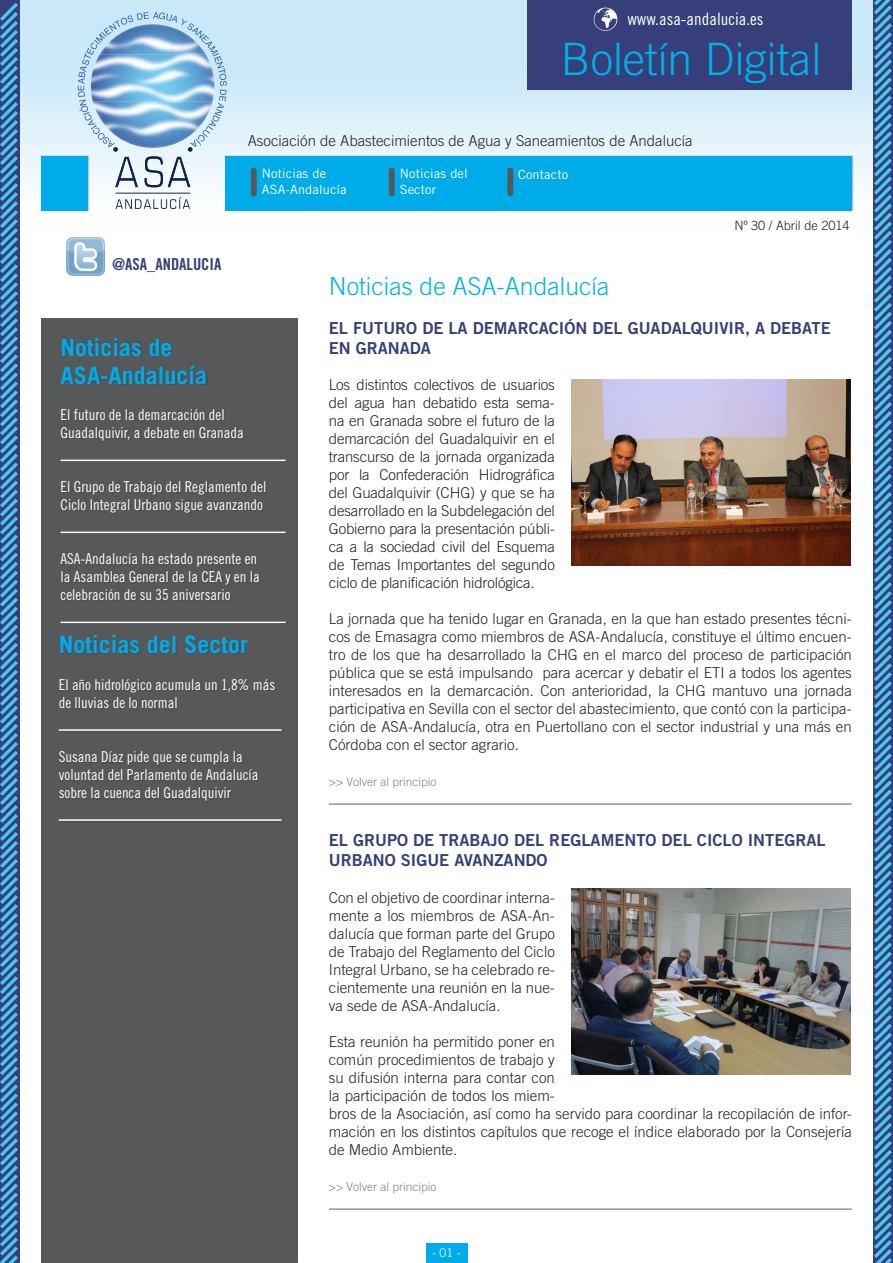
<style>
.page{position:relative;width:893px;height:1263px;background:#fff}
.page>*{position:absolute;margin:0;border:0;box-sizing:border-box;transform-origin:0 0}
.t1{font:300 44.7px "Trade Gothic";color:#00b1e9}
.t2{font:300 24.75px "Trade Gothic";color:#00b1e9}
.t3{font:700 24px "Trade Gothic";color:#00abea}
.t4{font:17.1px "Trade Gothic Cond Eighteen";color:#fff}
.t5{font:16.5px/19.8px "Trade Gothic Bold Two";color:#363f79}
.t6{font:16.5px "Trade Gothic Bold Cond Twenty";color:#363f79}
.t7{font:300 15px/18px "Trade Gothic";color:#231f20;text-align:justify}
.t8{font:15px/18px "Trade Gothic Cond Eighteen";color:#fff}
.t9{font:12.75px "Trade Gothic";letter-spacing:.01em;color:#fff}
.t10{font:300 12.75px "Trade Gothic";color:#231f20}
.t11{font:300 12px "Trade Gothic";color:#808285}
.t12{font:300 12px "Trade Gothic";color:#fff}
</style>
<div class="page">
<div style="left:3px;top:0;width:890px;height:236px;background:linear-gradient(to bottom,#bde4f8,#fffefd)"></div>
<div style="left:527px;top:0;width:325px;height:90px;background:#363f79"></div>
<div style="left:225px;top:156px;width:628px;height:56px;background:#00abea"></div>
<div style="left:41px;top:319px;width:257px;height:944px;background:#57585a"></div>
<hr style="left:329px;top:803px;width:523px;height:2px;background:#939598">
<hr style="left:329px;top:1208px;width:523px;height:2px;background:#939598">
<img style="left:66px;top:237px;width:39px;height:39px">
<div style="left:41px;top:156px;width:48px;height:56px;background:#00abea"></div>
<div style="left:251px;top:171px;width:6px;height:23px;background:#57585a"></div>
<div style="left:389px;top:171px;width:6px;height:23px;background:#57585a"></div>
<svg style="left:594px;top:8px;width:23px;height:23px"></svg>
<svg style="left:0;top:0;width:22px;height:1263px;background:#4d7dac"></svg>
<svg style="left:870px;top:0;width:23px;height:1263px;background:#5688b4"></svg>
<svg style="left:116px;top:197px;width:74px;height:12px"></svg>
<hr style="left:116px;top:193px;width:74px;height:1px;background:#0f2452">
<svg style="left:78px;top:12px;width:149px;height:175px;background:#aacce5"></svg>
<div style="left:507px;top:170px;width:6px;height:23px;background:#57585a"></div>
<div style="left:61px;top:635px;width:188px;height:20px;background:#535456"></div>
<hr style="left:59px;top:729px;width:223px;height:2px;background:#fff">
<hr style="left:59px;top:819px;width:223px;height:2px;background:#fff">
<hr style="left:61px;top:460px;width:225px;height:1px;background:#fff">
<hr style="left:61px;top:532px;width:225px;height:1px;background:#fff">
<hr style="left:61px;top:622px;width:225px;height:1px;background:#fff">
<img style="left:572px;top:380px;width:279px;height:186px">
<img style="left:572px;top:889px;width:279px;height:186px">
<div style="left:426px;top:1243px;width:41px;height:20px;background:#00abea"></div>
<p class="t4" style="left:627px;top:9px;width:138px">www.asa-andalucia.es</p>
<p class="t1" style="left:561px;top:33px;width:262px">Boletín Digital</p>
<p class="t7" style="left:248px;top:131px;width:447px">Asociación de Abastecimientos de Agua y Saneamientos de Andalucía</p>
<p class="t6" style="left:112px;top:254px;width:111px">@ASA_ANDALUCIA</p>
<p class="t9" style="left:262px;top:166px;width:66px">Noticias de</p>
<p class="t9" style="left:262px;top:181px;width:86px">ASA-Andalucía</p>
<p class="t9" style="left:400px;top:166px;width:69px">Noticias del</p>
<p class="t9" style="left:400px;top:181px;width:38px">Sector</p>
<p class="t9" style="left:518px;top:166px;width:51px">Contacto</p>
<p class="t10" style="left:735px;top:218px;width:117px">Nº 30 / Abril de 2014</p>
<p class="t3" style="left:61px;top:332px;width:114px">Noticias de</p>
<p class="t3" style="left:61px;top:361px;width:148px">ASA-Andalucía</p>
<p class="t8" style="left:61px;top:406px;width:185px">El futuro de la demarcación del<br>Guadalquivir, a debate en Granada</p>
<p class="t8" style="left:61px;top:478px;width:207px">El Grupo de Trabajo del Reglamento del<br>Ciclo Integral Urbano sigue avanzando</p>
<p class="t8" style="left:61px;top:550px;width:201px">ASA-Andalucía ha estado presente en la Asamblea General de la CEA y en la celebración de su 35 aniversario</p>
<p class="t3" style="left:59px;top:630px;width:191px">Noticias del Sector</p>
<p class="t8" style="left:59px;top:675px;width:218px">El año hidrológico acumula un 1,8% más de lluvias de lo normal</p>
<p class="t8" style="left:59px;top:747px;width:201px">Susana Díaz pide que se cumpla la voluntad del Parlamento de Andalucía sobre la cuenca del Guadalquivir</p>
<p class="t2" style="left:329px;top:271px;width:282px">Noticias de ASA-Andalucía</p>
<p class="t5" style="left:329px;top:318px;width:503px">EL FUTURO DE LA DEMARCACIÓN DEL GUADALQUIVIR, A DEBATE<br>EN GRANADA</p>
<p class="t7" style="left:329px;top:376px;width:228px">Los distintos colectivos de usuarios del agua han debatido esta sema&shy;na en Granada sobre el futuro de la demarcación del Guadalquivir en el transcurso de la jornada organizada por la Confederación Hidrográfica del Guadalquivir (CHG) y que se ha desarrollado en la Subdelegación del Gobierno para la presentación públi&shy;ca a la sociedad civil del Esquema de Temas Importantes del segundo ciclo de planificación hidrológica.</p>
<p class="t7" style="left:329px;top:610px;width:525px">La jornada que ha tenido lugar en Granada, en la que han estado presentes técni&shy;cos de Emasagra como miembros de ASA-Andalucía, constituye el último encuen&shy;tro de los que ha desarrollado la CHG en el marco del proceso de participación pública que se está impulsando para acercar y debatir el ETI a todos los agentes interesados en la demarcación. Con anterioridad, la CHG mantuvo una jornada participativa en Sevilla con el sector del abastecimiento, que contó con la participa&shy;ción de ASA-Andalucía, otra en Puertollano con el sector industrial y una más en Córdoba con el sector agrario.</p>
<p class="t11" style="left:329px;top:775px;width:109px">&gt;&gt; Volver al principio</p>
<p class="t5" style="left:329px;top:830px;width:498px">EL GRUPO DE TRABAJO DEL REGLAMENTO DEL CICLO INTEGRAL<br>URBANO SIGUE AVANZANDO</p>
<p class="t7" style="left:329px;top:889px;width:228px">Con el objetivo de coordinar interna&shy;mente a los miembros de ASA-An&shy;dalucía que forman parte del Grupo de Trabajo del Reglamento del Ciclo Integral Urbano, se ha celebrado re&shy;cientemente una reunión en la nue&shy;va sede de ASA-Andalucía.</p>
<p class="t7" style="left:329px;top:1033px;width:524px;text-align:left">Esta reunión ha permitido poner en<br>común procedimientos de trabajo y<br>su difusión interna para contar con<br>la participación de todos los miem-<br>bros de la Asociación, así como ha servido para coordinar la recopilación de infor&shy;mación en los distintos capítulos que recoge el índice elaborado por la Consejería de Medio Ambiente.</p>
<p class="t11" style="left:329px;top:1180px;width:109px">&gt;&gt; Volver al principio</p>
<p class="t12" style="left:432px;top:1246px;width:30px">- 01 -</p>
</div>
